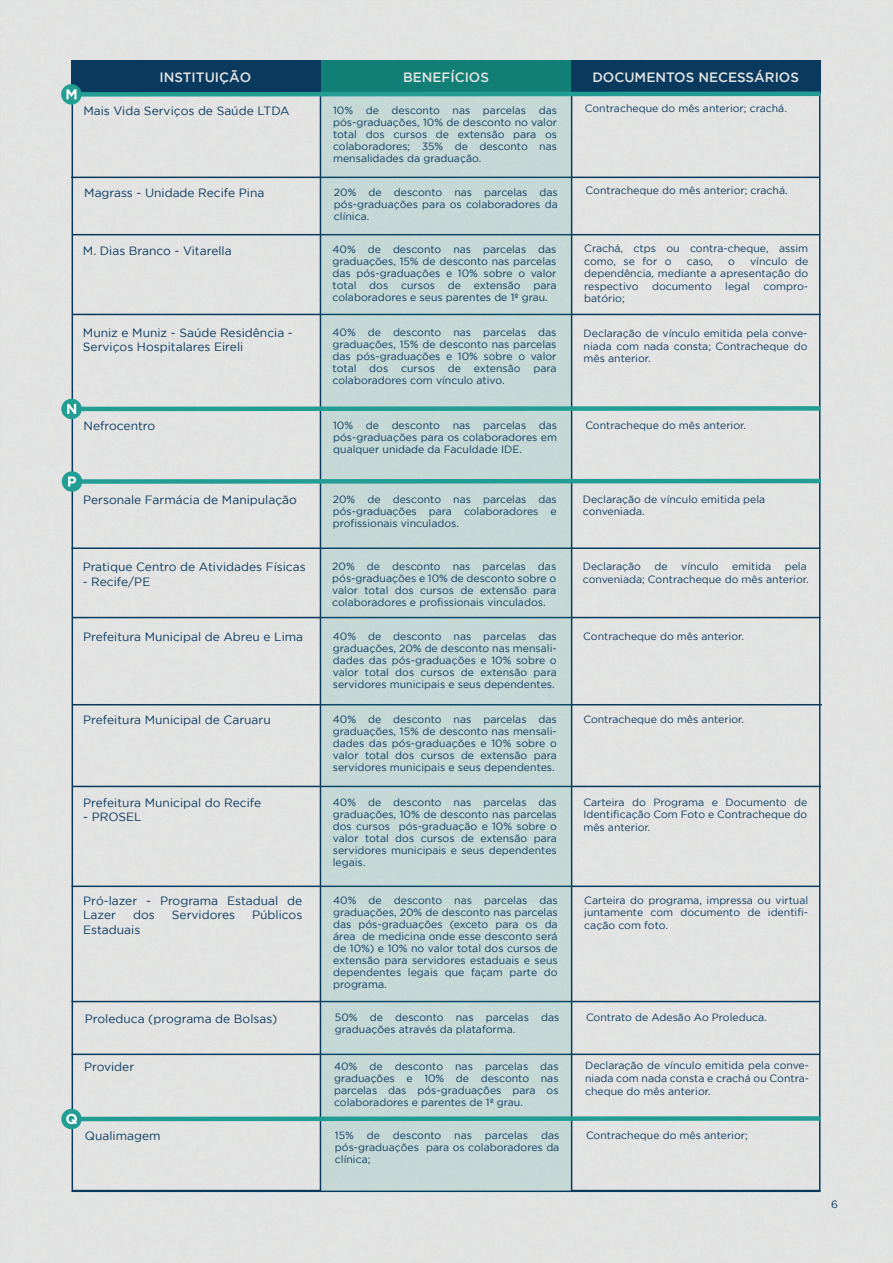
<style>
.page{position:relative;width:893px;height:1263px;background:#fff}
.page>*{position:absolute;margin:0;border:0;box-sizing:border-box;transform-origin:0 0}
.t1{font:500 13.5px "Gotham";color:#e3e4e3}
.t2{font:12px/14.4px "Gotham";color:#0a395e}
.t3{font:10.5px/12px "Gotham";color:#0a395e;text-align:justify}
</style>
<div class="page">
<div style="left:0;top:0;width:869px;height:1263px;background:#e2e3e2"></div>
<div style="left:72px;top:99px;width:249px;height:1091px;background:#e2e3e2"></div>
<div style="left:571px;top:99px;width:249px;height:1091px;background:#e2e3e2"></div>
<div style="left:72px;top:60px;width:249px;height:34px;background:#0a395e"></div>
<div style="left:321px;top:60px;width:250px;height:34px;background:#117f75"></div>
<div style="left:571px;top:60px;width:249px;height:34px;background:#0a395e"></div>
<hr style="left:71px;top:177px;width:749px;height:1px;background:#09395d">
<hr style="left:72px;top:234px;width:748px;height:1px;background:#09395d">
<hr style="left:72px;top:314px;width:748px;height:1px;background:#09395d">
<hr style="left:72px;top:547px;width:748px;height:2px;background:#09395d">
<hr style="left:72px;top:1190px;width:748px;height:2px;background:#09395d">
<hr style="left:72px;top:617px;width:748px;height:1px;background:#09395d">
<hr style="left:73px;top:704px;width:749px;height:1px;background:#09395d">
<hr style="left:72px;top:786px;width:749px;height:1px;background:#09395d">
<hr style="left:72px;top:885px;width:748px;height:2px;background:#09395d">
<hr style="left:72px;top:1001px;width:748px;height:1px;background:#09395d">
<hr style="left:72px;top:1053px;width:748px;height:2px;background:#09395d">
<div style="left:321px;top:91px;width:250px;height:1099px;background:#c5d8d6"></div>
<svg style="left:61px;top:84px;width:21px;height:21px"></svg>
<div style="left:61px;top:399px;width:21px;height:20px;background:#239e94;border-radius:50%"></div>
<div style="left:62px;top:471px;width:20px;height:21px;background:#239e94;border-radius:50%"></div>
<div style="left:61px;top:1109px;width:21px;height:20px;background:#239e94;border-radius:50%"></div>
<svg style="left:66px;top:89px;width:759px;height:10px"></svg>
<svg style="left:67px;top:404px;width:758px;height:10px"></svg>
<svg style="left:68px;top:476px;width:757px;height:10px"></svg>
<svg style="left:66px;top:1114px;width:759px;height:10px"></svg>
<p class="t1" style="left:159px;top:69px;width:93px">INSTITUIÇÃO</p>
<p class="t1" style="left:403px;top:69px;width:87px">BENEFÍCIOS</p>
<p class="t1" style="left:592px;top:69px;width:208px">DOCUMENTOS NECESSÁRIOS</p>
<p class="t2" style="left:83px;top:103px;width:208px">Mais Vida Serviços de Saúde LTDA</p>
<p class="t3" style="left:333px;top:104px;width:225px">10% de desconto nas parcelas das</p>
<p class="t3" style="left:585px;top:103px;width:204px">Contracheque do mês anterior; crachá.</p>
<p class="t3" style="left:333px;top:116px;width:225px">pós-graduações, 10% de desconto no valor total dos cursos de extensão para os colaboradores; 35% de desconto nas mensalidades da graduação.</p>
<p class="t2" style="left:84px;top:185px;width:182px">Magrass - Unidade Recife Pina</p>
<p class="t3" style="left:334px;top:186px;width:225px">20% de desconto nas parcelas das</p>
<p class="t3" style="left:586px;top:184px;width:204px">Contracheque do mês anterior; crachá.</p>
<p class="t3" style="left:334px;top:198px;width:225px">pós-graduações para os colaboradores da clínica.</p>
<p class="t3" style="left:584px;top:242px;width:225px;line-height:12.6px">Crachá, ctps ou contra-cheque, assim como, se for o</p>
<p class="t2" style="left:83px;top:243px;width:150px">M. Dias Branco - Vitarella</p>
<p class="t3" style="left:333px;top:244px;width:225px">40% de desconto nas parcelas das graduações, 15% de desconto nas parcelas das pós-graduações e 10% sobre o valor total dos cursos de extensão para colaboradores e seus parentes de 1º grau.</p>
<p class="t2" style="left:83px;top:325px;width:211px">Muniz e Muniz - Saúde Residência -<br>Serviços Hospitalares Eireli</p>
<p class="t3" style="left:333px;top:326px;width:225px">40% de desconto nas parcelas das graduações, 15% de desconto nas parcelas das pós-graduações e 10% sobre o valor total dos cursos de extensão para colaboradores com vínculo ativo.</p>
<p class="t3" style="left:584px;top:254px;width:225px;line-height:12.6px;text-indent:166px">vínculo de dependência, mediante a apresentação do respectivo</p>
<p class="t3" style="left:687px;top:255px;width:28px">caso,</p>
<p class="t3" style="left:728px;top:255px;width:8px">o</p>
<p class="t3" style="left:652px;top:280px;width:61px">documento</p>
<p class="t3" style="left:725px;top:280px;width:26px">legal</p>
<p class="t3" style="left:763px;top:280px;width:46px">compro-</p>
<p class="t3" style="left:584px;top:292px;width:42px">batório;</p>
<p class="t3" style="left:584px;top:327px;width:225px;line-height:12.6px">Declaração de vínculo emitida pela conve&shy;niada com nada consta; Contracheque do mês anterior.</p>
<p class="t2" style="left:84px;top:418px;width:73px">Nefrocentro</p>
<p class="t3" style="left:333px;top:419px;width:225px">10% de desconto nas parcelas das pós-graduações para os colaboradores em qualquer unidade da Faculdade IDE.</p>
<p class="t3" style="left:585px;top:419px;width:162px">Contracheque do mês anterior.</p>
<p class="t2" style="left:83px;top:492px;width:215px">Personale Farmácia de Manipulação</p>
<p class="t3" style="left:333px;top:493px;width:225px">20% de desconto nas parcelas das pós-graduações para colaboradores e profissionais vinculados.</p>
<p class="t2" style="left:83px;top:560px;width:225px">Pratique Centro de Atividades Físicas</p>
<p class="t2" style="left:83px;top:574px;width:69px">- Recife/PE</p>
<p class="t3" style="left:332px;top:560px;width:225px">20% de desconto nas parcelas das pós-graduações e 10% de desconto sobre o valor total dos cursos de extensão para colaboradores e profissionais vinculados.</p>
<p class="t3" style="left:583px;top:492px;width:184px;line-height:12.6px">Declaração de vínculo emitida pela conveniada.</p>
<p class="t3" style="left:583px;top:560px;width:60px">Declaração</p>
<p class="t3" style="left:655px;top:560px;width:15px">de</p>
<p class="t3" style="left:681px;top:560px;width:39px">vínculo</p>
<p class="t3" style="left:732px;top:560px;width:41px">emitida</p>
<p class="t3" style="left:583px;top:560px;width:227px;line-height:12.6px;text-align:right">pela<br>conveniada; Contracheque do mês anterior.</p>
<p class="t2" style="left:83px;top:629px;width:222px">Prefeitura Municipal de Abreu e Lima</p>
<p class="t3" style="left:333px;top:630px;width:225px">40% de desconto nas parcelas das</p>
<p class="t3" style="left:583px;top:630px;width:162px">Contracheque do mês anterior.</p>
<p class="t3" style="left:333px;top:642px;width:225px">graduações, 20% de desconto nas mensali&shy;dades das pós-graduações e 10% sobre o valor total dos cursos de extensão para servidores municipais e seus dependentes.</p>
<p class="t2" style="left:83px;top:712px;width:189px">Prefeitura Municipal de Caruaru</p>
<p class="t3" style="left:333px;top:713px;width:225px">40% de desconto nas parcelas das</p>
<p class="t3" style="left:583px;top:713px;width:162px">Contracheque do mês anterior.</p>
<p class="t3" style="left:333px;top:725px;width:225px">graduações, 15% de desconto nas mensali&shy;dades das pós-graduações e 10% sobre o valor total dos cursos de extensão para servidores municipais e seus dependentes.</p>
<p class="t3" style="left:583px;top:795px;width:225px;line-height:12.6px">Carteira do Programa e Documento de Identificação Com Foto e Contracheque do mês anterior.</p>
<p class="t2" style="left:83px;top:795px;width:180px">Prefeitura Municipal do Recife</p>
<p class="t2" style="left:83px;top:810px;width:60px">- PROSEL</p>
<p class="t3" style="left:333px;top:796px;width:225px">40% de desconto nas parcelas das graduações, 10% de desconto nas parcelas dos cursos pós-graduação e 10% sobre o valor total dos cursos de extensão para servidores municipais e seus dependentes legais.</p>
<p class="t2" style="left:83px;top:893px;width:221px">Pró-lazer - Programa Estadual de<br>Lazer</p>
<p class="t2" style="left:133px;top:908px;width:23px">dos</p>
<p class="t2" style="left:172px;top:908px;width:65px">Servidores</p>
<p class="t2" style="left:252px;top:908px;width:52px">Públicos</p>
<p class="t2" style="left:83px;top:922px;width:59px">Estaduais</p>
<p class="t3" style="left:333px;top:894px;width:226px">40% de desconto nas parcelas das graduações, 20% de desconto nas parcelas das pós-graduações (exceto para os da área de medicina onde esse desconto será de 10%) e 10% no valor total dos cursos de extensão para servidores estaduais e seus dependentes legais que façam parte do programa.</p>
<p class="t3" style="left:584px;top:894px;width:225px;line-height:12.6px">Carteira do programa, impressa ou virtual juntamente com documento de identifi&shy;cação com foto.</p>
<p class="t2" style="left:85px;top:1011px;width:194px">Proleduca (programa de Bolsas)</p>
<p class="t3" style="left:335px;top:1011px;width:226px">50% de desconto nas parcelas das</p>
<p class="t3" style="left:586px;top:1011px;width:182px">Contrato de Adesão Ao Proleduca.</p>
<p class="t3" style="left:335px;top:1023px;width:182px">graduações através da plataforma.</p>
<p class="t3" style="left:585px;top:1059px;width:225px;line-height:12.6px">Declaração de vínculo emitida pela conve&shy;niada com nada consta e crachá ou Contra&shy;cheque do mês anterior.</p>
<p class="t2" style="left:84px;top:1059px;width:52px">Provider</p>
<p class="t3" style="left:334px;top:1060px;width:226px">40% de desconto nas parcelas das graduações e 10% de desconto nas parcelas das pós-graduações para os colaboradores e parentes de 1º grau.</p>
<p class="t2" style="left:85px;top:1128px;width:77px">Qualimagem</p>
<p class="t3" style="left:335px;top:1129px;width:226px">15% de desconto nas parcelas das</p>
<p class="t3" style="left:586px;top:1129px;width:163px">Contracheque do mês anterior;</p>
<p class="t3" style="left:335px;top:1141px;width:226px">pós-graduações para os colaboradores da clínica;</p>
<p class="t3" style="left:831px;top:1198px;width:8px">6</p>
</div>
